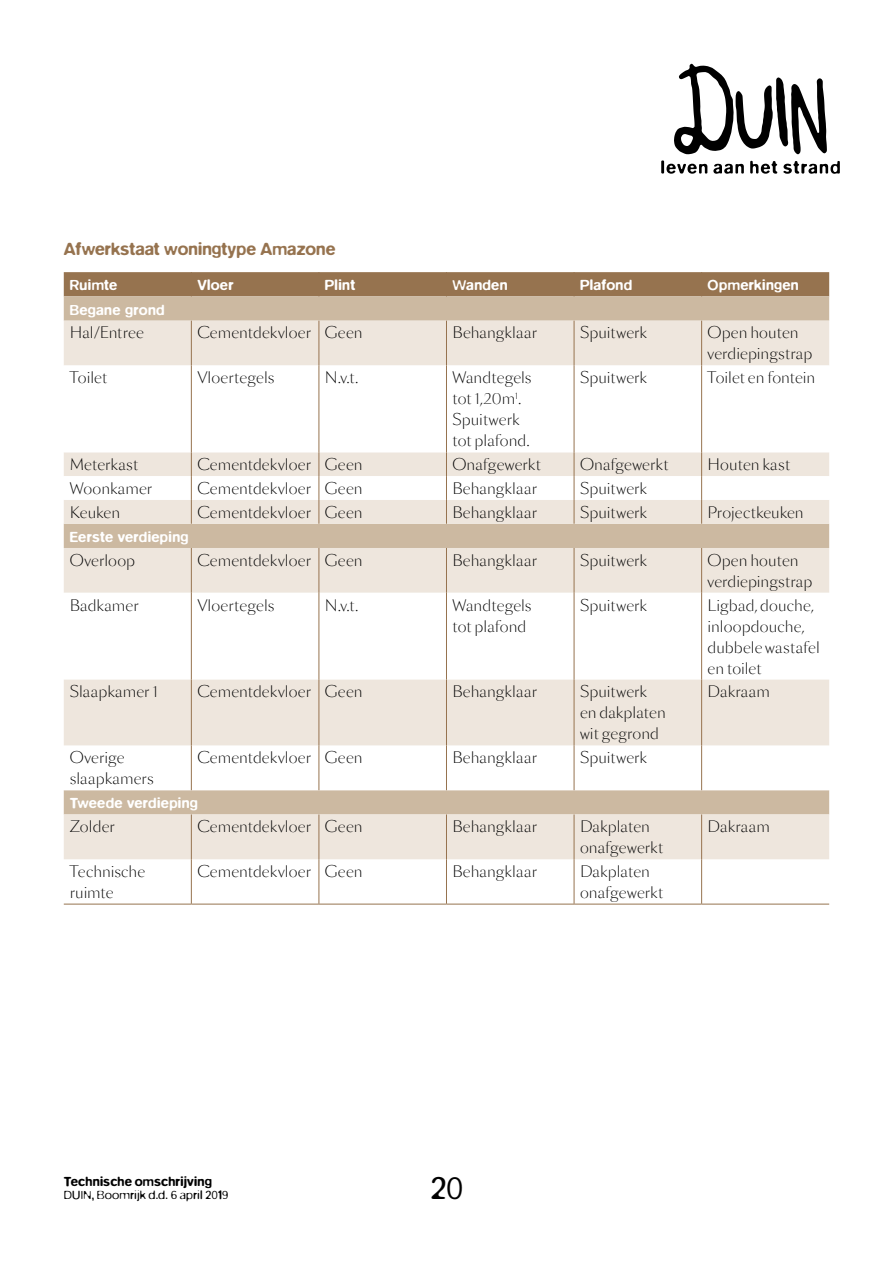
<style>
.page{position:relative;width:893px;height:1263px;background:#fff}
.page>*{position:absolute;margin:0;border:0;box-sizing:border-box;transform-origin:0 0}
.t1{font:300 36px "Blur OT";color:#000}
.t2{font:500 18px "Blur OT";color:#96734f}
.t3{font:300 15px/21px "Sang Bleu BP Sans";letter-spacing:.005em;color:#000}
.t4{font:500 15px "Blur OT";letter-spacing:.02em;color:#fff}
.t5{font:300 13.5px "Blur OT";letter-spacing:.01em;color:#000}
.t6{font:500 13.5px "Blur OT";letter-spacing:.01em;color:#000}
</style>
<div class="page">
<svg style="left:661px;top:64px;width:179px;height:110px"></svg>
<div style="left:64px;top:296px;width:765px;height:25px;background:#ccb9a1"></div>
<div style="left:64px;top:321px;width:765px;height:44px;background:#eee6dd"></div>
<svg style="left:64px;top:365px;width:765px;height:539px"></svg>
<svg style="left:64px;top:680px;width:765px;height:179px;fill:#eee6dd"></svg>
<div style="left:64px;top:272px;width:765px;height:24px;background:#96734f"></div>
<hr style="left:191px;top:321px;width:1px;height:44px;background:#96734f">
<hr style="left:319px;top:321px;width:1px;height:44px;background:#96734f">
<hr style="left:446px;top:321px;width:1px;height:44px;background:#96734f">
<hr style="left:574px;top:321px;width:1px;height:44px;background:#96734f">
<hr style="left:701px;top:321px;width:1px;height:44px;background:#96734f">
<hr style="left:191px;top:365px;width:1px;height:87px;background:#96734f">
<hr style="left:319px;top:365px;width:1px;height:87px;background:#96734f">
<hr style="left:446px;top:365px;width:1px;height:87px;background:#96734f">
<hr style="left:574px;top:365px;width:1px;height:87px;background:#96734f">
<hr style="left:701px;top:365px;width:1px;height:87px;background:#96734f">
<svg style="left:191px;top:452px;width:1px;height:72px"></svg>
<svg style="left:319px;top:452px;width:1px;height:72px"></svg>
<svg style="left:446px;top:452px;width:1px;height:72px"></svg>
<svg style="left:574px;top:452px;width:1px;height:72px"></svg>
<svg style="left:701px;top:452px;width:1px;height:72px"></svg>
<hr style="left:191px;top:548px;width:1px;height:45px;background:#96734f">
<hr style="left:319px;top:548px;width:1px;height:45px;background:#96734f">
<hr style="left:446px;top:548px;width:1px;height:45px;background:#96734f">
<hr style="left:574px;top:548px;width:1px;height:45px;background:#96734f">
<hr style="left:701px;top:548px;width:1px;height:45px;background:#96734f">
<hr style="left:191px;top:593px;width:1px;height:87px;background:#96734f">
<hr style="left:319px;top:593px;width:1px;height:87px;background:#96734f">
<hr style="left:446px;top:593px;width:1px;height:87px;background:#96734f">
<hr style="left:574px;top:593px;width:1px;height:87px;background:#96734f">
<hr style="left:701px;top:593px;width:1px;height:87px;background:#96734f">
<hr style="left:191px;top:680px;width:1px;height:65px;background:#96734f">
<hr style="left:319px;top:680px;width:1px;height:65px;background:#96734f">
<hr style="left:446px;top:680px;width:1px;height:65px;background:#96734f">
<hr style="left:574px;top:680px;width:1px;height:65px;background:#96734f">
<hr style="left:701px;top:680px;width:1px;height:65px;background:#96734f">
<hr style="left:191px;top:745px;width:1px;height:45px;background:#96734f">
<hr style="left:319px;top:745px;width:1px;height:45px;background:#96734f">
<hr style="left:446px;top:745px;width:1px;height:45px;background:#96734f">
<hr style="left:574px;top:745px;width:1px;height:45px;background:#96734f">
<hr style="left:701px;top:745px;width:1px;height:45px;background:#96734f">
<hr style="left:191px;top:814px;width:1px;height:45px;background:#96734f">
<hr style="left:319px;top:814px;width:1px;height:45px;background:#96734f">
<hr style="left:446px;top:814px;width:1px;height:45px;background:#96734f">
<hr style="left:574px;top:814px;width:1px;height:45px;background:#96734f">
<hr style="left:701px;top:814px;width:1px;height:45px;background:#96734f">
<hr style="left:191px;top:859px;width:1px;height:45px;background:#96734f">
<hr style="left:319px;top:859px;width:1px;height:45px;background:#96734f">
<hr style="left:446px;top:859px;width:1px;height:45px;background:#96734f">
<hr style="left:574px;top:859px;width:1px;height:45px;background:#96734f">
<hr style="left:701px;top:859px;width:1px;height:45px;background:#96734f">
<hr style="left:64px;top:904px;width:127px;height:1px;background:#96734f">
<hr style="left:702px;top:904px;width:127px;height:1px;background:#96734f">
<hr style="left:191px;top:904px;width:128px;height:1px;background:#96734f">
<hr style="left:319px;top:904px;width:127px;height:1px;background:#96734f">
<hr style="left:446px;top:904px;width:128px;height:1px;background:#96734f">
<hr style="left:574px;top:904px;width:128px;height:1px;background:#96734f">
<p class="t2" style="left:64px;top:239px;width:273px">Afwerkstaat woningtype Amazone</p>
<p class="t4" style="left:70px;top:277px;width:49px">Ruimte</p>
<p class="t4" style="left:197px;top:277px;width:38px">Vloer</p>
<p class="t4" style="left:325px;top:277px;width:32px">Plint</p>
<p class="t4" style="left:452px;top:277px;width:57px">Wanden</p>
<p class="t4" style="left:580px;top:277px;width:54px">Plafond</p>
<p class="t4" style="left:708px;top:277px;width:93px">Opmerkingen</p>
<p class="t4" style="left:70px;top:301px;width:96px">Begane grond</p>
<p class="t3" style="left:70px;top:322px;width:76px">Hal/Entree</p>
<p class="t3" style="left:197px;top:322px;width:167px">Cementdekvloer Geen</p>
<p class="t3" style="left:452px;top:322px;width:86px">Behangklaar</p>
<p class="t3" style="left:580px;top:322px;width:68px">Spuitwerk</p>
<p class="t3" style="left:708px;top:322px;width:106px">Open houten verdiepingstrap</p>
<p class="t3" style="left:70px;top:367px;width:39px">Toilet</p>
<p class="t3" style="left:197px;top:367px;width:79px">Vloertegels</p>
<p class="t3" style="left:325px;top:367px;width:35px">N.v.t.</p>
<p class="t3" style="left:452px;top:367px;width:81px">Wandtegels tot 1,20m<sup>1</sup>.<br>Spuitwerk tot plafond.</p>
<p class="t3" style="left:580px;top:367px;width:68px">Spuitwerk</p>
<p class="t3" style="left:708px;top:367px;width:109px">Toilet en fontein</p>
<p class="t3" style="left:70px;top:454px;width:70px">Meterkast</p>
<p class="t3" style="left:197px;top:454px;width:167px">Cementdekvloer Geen</p>
<p class="t3" style="left:452px;top:454px;width:90px">Onafgewerkt</p>
<p class="t3" style="left:580px;top:454px;width:90px">Onafgewerkt</p>
<p class="t3" style="left:708px;top:454px;width:84px">Houten kast</p>
<p class="t3" style="left:70px;top:477px;width:84px">Woonkamer</p>
<p class="t3" style="left:197px;top:477px;width:167px">Cementdekvloer Geen</p>
<p class="t3" style="left:452px;top:477px;width:86px">Behangklaar</p>
<p class="t3" style="left:580px;top:477px;width:68px">Spuitwerk</p>
<p class="t3" style="left:70px;top:501px;width:52px">Keuken</p>
<p class="t3" style="left:197px;top:501px;width:167px">Cementdekvloer Geen</p>
<p class="t3" style="left:452px;top:501px;width:86px">Behangklaar</p>
<p class="t3" style="left:580px;top:501px;width:68px">Spuitwerk</p>
<p class="t3" style="left:708px;top:501px;width:97px">Projectkeuken</p>
<p class="t4" style="left:70px;top:528px;width:120px">Eerste verdieping</p>
<p class="t3" style="left:70px;top:549px;width:67px">Overloop</p>
<p class="t3" style="left:197px;top:549px;width:167px">Cementdekvloer Geen</p>
<p class="t3" style="left:452px;top:549px;width:86px">Behangklaar</p>
<p class="t3" style="left:580px;top:549px;width:68px">Spuitwerk</p>
<p class="t3" style="left:708px;top:549px;width:106px">Open houten verdiepingstrap</p>
<p class="t3" style="left:70px;top:594px;width:70px">Badkamer</p>
<p class="t3" style="left:197px;top:594px;width:79px">Vloertegels</p>
<p class="t3" style="left:325px;top:594px;width:35px">N.v.t.</p>
<p class="t3" style="left:452px;top:594px;width:81px">Wandtegels tot plafond</p>
<p class="t3" style="left:580px;top:594px;width:68px">Spuitwerk</p>
<p class="t3" style="left:708px;top:594px;width:114px">Ligbad, douche, inloopdouche, dubbele wastafel en toilet</p>
<p class="t3" style="left:70px;top:681px;width:90px">Slaapkamer 1</p>
<p class="t3" style="left:197px;top:681px;width:167px">Cementdekvloer Geen</p>
<p class="t3" style="left:452px;top:681px;width:86px">Behangklaar</p>
<p class="t3" style="left:580px;top:681px;width:87px">Spuitwerk en dakplaten wit gegrond</p>
<p class="t3" style="left:708px;top:681px;width:64px">Dakraam</p>
<p class="t3" style="left:70px;top:747px;width:86px">Overige slaapkamers</p>
<p class="t3" style="left:197px;top:747px;width:167px">Cementdekvloer Geen</p>
<p class="t3" style="left:452px;top:747px;width:86px">Behangklaar</p>
<p class="t3" style="left:580px;top:747px;width:68px">Spuitwerk</p>
<p class="t4" style="left:70px;top:795px;width:130px">Tweede verdieping</p>
<p class="t3" style="left:70px;top:816px;width:47px">Zolder</p>
<p class="t3" style="left:197px;top:816px;width:167px">Cementdekvloer Geen</p>
<p class="t3" style="left:452px;top:816px;width:86px">Behangklaar</p>
<p class="t3" style="left:580px;top:816px;width:85px">Dakplaten onafgewerkt</p>
<p class="t3" style="left:708px;top:816px;width:64px">Dakraam</p>
<p class="t3" style="left:70px;top:861px;width:77px">Technische ruimte</p>
<p class="t3" style="left:197px;top:861px;width:167px">Cementdekvloer Geen</p>
<p class="t3" style="left:452px;top:861px;width:86px">Behangklaar</p>
<p class="t3" style="left:580px;top:861px;width:85px">Dakplaten onafgewerkt</p>
<p class="t6" style="left:64px;top:1173px;width:150px">Technische omschrijving</p>
<p class="t5" style="left:64px;top:1188px;width:166px">DUIN, Boomrijk d.d. 6 april 2019</p>
<h1 class="t1" style="left:430px;top:1169px;width:35px">20</h1>
</div>
